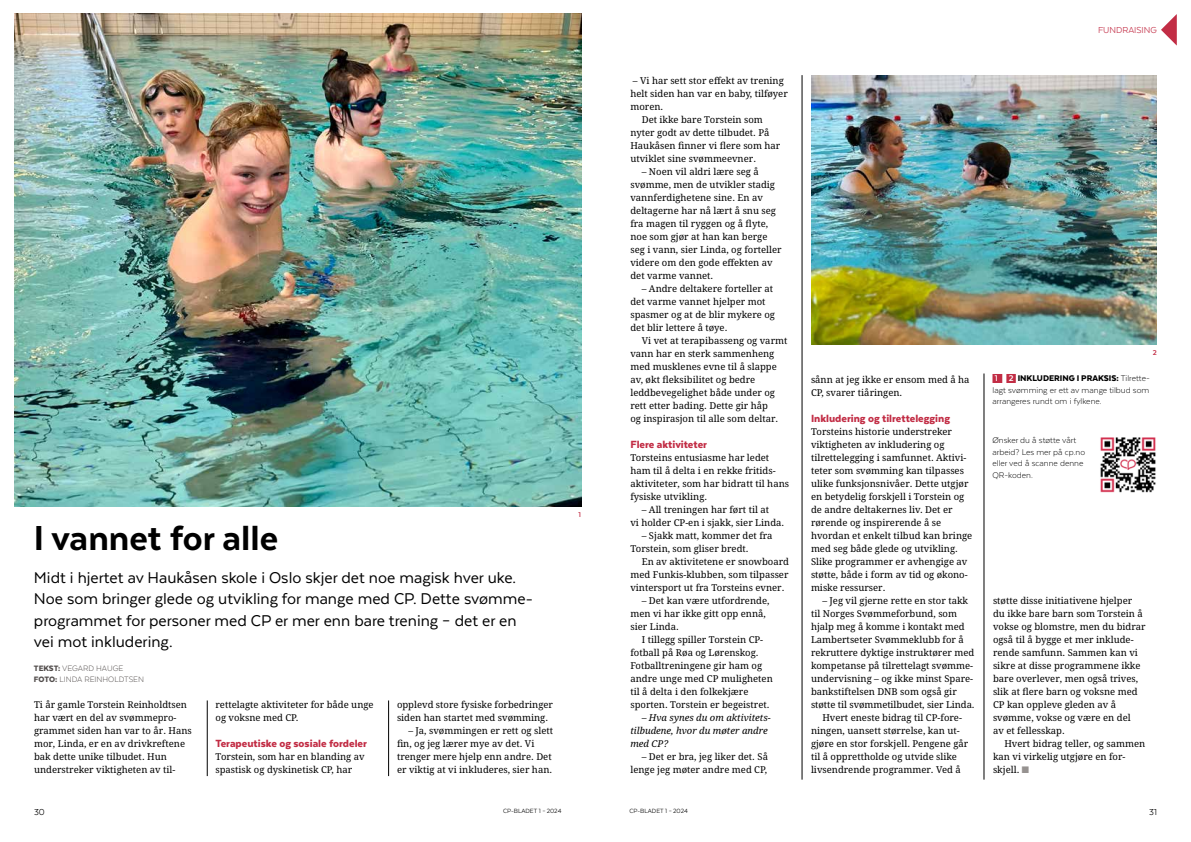
<style>
.page{position:relative;width:1191px;height:842px;background:#fff}
.page>*{position:absolute;margin:0;border:0;box-sizing:border-box;transform-origin:0 0}
.t1{font:800 40px "Texta";color:#000}
.t2{font:18px/21.6px "Texta";color:#000}
.t3{font:900 12px "Texta";color:#c22d45}
.t4{font:10px "Texta";color:#c22d45}
.t5{font:10px "Texta";color:#000}
.t6{font:9.5px/13px "Droid Serif Pro";color:#000}
.t7{font:300 9.5px/11.4px "Texta";color:#000}
.t8{font:italic 9.5px/13px "Droid Serif Pro";color:#000}
.t9{font:300 9px/10.8px "Texta";color:#504b4a}
.t10{font:700 8px "Texta";color:#c22d45}
.t11{font:7px "Texta";color:#000}
.s1{font-weight:900}
.s2{font-weight:700;color:#fff}
.s3{color:#969290}
</style>
<div class="page">
<svg style="left:1161px;top:15px;width:15px;height:30px"></svg>
<hr style="left:801px;top:75px;width:1px;height:705px;background:#000">
<hr style="left:207px;top:700px;width:1px;height:76px;background:#000">
<hr style="left:388px;top:700px;width:1px;height:76px;background:#000">
<img style="left:811px;top:75px;width:346px;height:269px">
<img style="left:14px;top:14px;width:567px;height:493px">
<img style="left:1100px;top:437px;width:56px;height:55px">
<div style="left:992px;top:374px;width:10px;height:9px;background:#c22d45"></div>
<div style="left:1006px;top:374px;width:9px;height:9px;background:#c22d45"></div>
<hr style="left:983px;top:373px;width:1px;height:407px;background:#000">
<h1 class="t1" style="left:34px;top:517px;width:246px">I vannet for alle</h1>
<h2 class="t2" style="left:34px;top:566px;width:498px">Midt i hjertet av Haukåsen skole i Oslo skjer det noe magisk hver uke.<br>Noe som bringer glede og utvikling for mange med CP. Dette svømme&shy;programmet for personer med CP er mer enn bare trening – det er en vei mot inkludering.</h2>
<p class="t9" style="left:34px;top:663px;width:112px"><span class="s1">TEKST:</span> VEGARD HAUGE<br><span class="s1">FOTO:</span> LINDA REINHOLDTSEN</p>
<p class="t6" style="left:34px;top:698px;width:159px">Ti år gamle Torstein Reinholdtsen har vært en del av svømmepro&shy;grammet siden han var to år. Hans mor, Linda, er en av drivkreftene bak dette unike tilbudet. Hun understreker viktigheten av til-</p>
<p class="t6" style="left:215px;top:697px;width:160px">rettelagte aktiviteter for både unge og voksne med CP.</p>
<p class="t3" style="left:215px;top:737px;width:153px">Terapeutiske og sosiale fordeler</p>
<p class="t6" style="left:215px;top:750px;width:151px">Torstein, som har en blanding av spastisk og dyskinetisk CP, har</p>
<p class="t6" style="left:397px;top:698px;width:158px">opplevd store fysiske forbedringer siden han startet med svømming.</p>
<p class="t6" style="left:397px;top:724px;width:158px;text-indent:11px">– Ja, svømmingen er rett og slett fin, og jeg lærer mye av det. Vi trenger mere hjelp enn andre. Det er viktig at vi inkluderes, sier han.</p>
<p class="t10" style="left:578px;top:510px;width:4px">1</p>
<p class="t6" style="left:633px;top:74px;width:152px">– Vi har sett stor effekt av trening</p>
<p class="t6" style="left:630px;top:87px;width:159px">helt siden han var en baby, tilføyer</p>
<p class="t6" style="left:630px;top:100px;width:34px">moren.</p>
<p class="t6" style="left:642px;top:113px;width:123px">Det ikke bare Torstein som</p>
<p class="t6" style="left:630px;top:126px;width:141px">nyter godt av dette tilbudet. På</p>
<p class="t6" style="left:630px;top:139px;width:151px">Haukåsen finner vi flere som har</p>
<p class="t6" style="left:630px;top:152px;width:127px">utviklet sine svømmeevner.</p>
<p class="t6" style="left:630px;top:165px;width:153px;text-indent:11px">– Noen vil aldri lære seg å svømme, men de utvikler stadig vannferdighetene sine. En av deltagerne har nå lært å snu seg fra magen til ryggen og å flyte, noe som gjør at han kan berge seg i vann, sier Linda, og forteller videre om den gode effekten av det varme vannet.</p>
<p class="t6" style="left:630px;top:282px;width:146px;text-indent:11px">– Andre deltakere forteller at det varme vannet hjelper mot spasmer og at de blir mykere og det blir lettere å tøye.</p>
<p class="t6" style="left:630px;top:334px;width:159px;text-indent:11px">Vi vet at terapibasseng og varmt vann har en sterk sammenheng med musklenes evne til å slappe av, økt fleksibilitet og bedre leddbevegelighet både under og rett etter bading. Dette gir håp<br>og inspirasjon til alle som deltar.</p>
<p class="t3" style="left:630px;top:438px;width:78px">Flere aktiviteter</p>
<p class="t6" style="left:630px;top:451px;width:160px">Torsteins entusiasme har ledet ham til å delta i en rekke fritids&shy;aktiviteter, som har bidratt til hans fysiske utvikling.</p>
<p class="t6" style="left:630px;top:503px;width:155px;text-align:center">– All treningen har ført til at<br>vi holder CP-en i sjakk, sier Linda.</p>
<p class="t6" style="left:630px;top:529px;width:144px;text-indent:11px">– Sjakk matt, kommer det fra<br>Torstein, som gliser bredt.</p>
<p class="t6" style="left:630px;top:555px;width:160px;text-align:justify;text-indent:11px">En av aktivitetene er snowboard med Funkis-klubben, som tilpasser vintersport ut fra Torsteins evner.</p>
<p class="t6" style="left:630px;top:594px;width:141px;text-indent:11px">– Det kan være utfordrende, men vi har ikke gitt opp ennå, sier Linda.</p>
<p class="t6" style="left:630px;top:633px;width:144px;text-indent:11px">I tillegg spiller Torstein CP&shy;fotball på Røa og Lørenskog.<br>Fotballtreningene gir ham og andre unge med CP muligheten til å delta i den folkekjære sporten. Torstein er begeistret.</p>
<p class="t8" style="left:630px;top:711px;width:141px;text-indent:11px">– Hva synes du om aktivitets&shy;tilbudene, hvor du møter andre med CP?</p>
<p class="t6" style="left:630px;top:750px;width:139px;text-align:right">– Det er bra, jeg liker det. Så lenge jeg møter andre med CP,</p>
<p class="t4" style="left:1098px;top:25px;width:60px">FUNDRAISING</p>
<p class="t6" style="left:811px;top:373px;width:160px">sånn at jeg ikke er ensom med å ha<br>CP, svarer tiåringen.</p>
<p class="t3" style="left:811px;top:412px;width:141px">Inkludering og tilrettelegging</p>
<p class="t6" style="left:811px;top:425px;width:163px">Torsteins historie understreker viktigheten av inkludering og tilrettelegging i samfunnet. Aktivi&shy;teter som svømming kan tilpasses ulike funksjonsnivåer. Dette utgjør en betydelig forskjell i Torstein og de andre deltakernes liv. Det er rørende og inspirerende å se hvordan et enkelt tilbud kan bringe med seg både glede og utvikling.<br>Slike programmer er avhengige av støtte, både i form av tid og økono&shy;miske ressurser.</p>
<p class="t6" style="left:822px;top:594px;width:147px">– Jeg vil gjerne rette en stor takk</p>
<p class="t6" style="left:811px;top:607px;width:148px">til Norges Svømmeforbund, som</p>
<p class="t6" style="left:811px;top:620px;width:155px">hjalp meg å komme i kontakt med</p>
<p class="t6" style="left:811px;top:633px;width:154px">Lambertseter Svømmeklubb for å</p>
<p class="t6" style="left:811px;top:646px;width:165px">rekruttere dyktige instruktører med</p>
<p class="t6" style="left:811px;top:659px;width:164px">kompetanse på tilrettelagt svømme-</p>
<p class="t6" style="left:811px;top:672px;width:164px">undervisning – og ikke minst Spare-</p>
<p class="t6" style="left:811px;top:685px;width:147px">bankstiftelsen DNB som også gir</p>
<p class="t6" style="left:811px;top:698px;width:165px">støtte til svømmetilbudet, sier Linda.</p>
<p class="t6" style="left:822px;top:711px;width:141px">Hvert eneste bidrag til CP-fore-</p>
<p class="t6" style="left:811px;top:724px;width:150px">ningen, uansett størrelse, kan ut-</p>
<p class="t6" style="left:811px;top:737px;width:159px">gjøre en stor forskjell. Pengene går</p>
<p class="t6" style="left:811px;top:750px;width:147px">til å opprettholde og utvide slike</p>
<p class="t6" style="left:811px;top:763px;width:151px">livsendrende programmer. Ved å</p>
<p class="t10" style="left:1152px;top:349px;width:6px">2</p>
<p class="t7" style="left:992px;top:373px;width:158px;text-align:justify"><span class="s2">1 2</span> <span class="s1">INKLUDERING I PRAKSIS:</span> Tilrette&shy;lagt svømming er ett av mange tilbud som arrangeres rundt om i fylkene.</p>
<p class="t7" style="left:992px;top:435px;width:94px">Ønsker du å støtte vårt arbeid? Les mer på cp.no eller ved å scanne denne<br>QR-koden.</p>
<p class="t6" style="left:993px;top:594px;width:154px">støtte disse initiativene hjelper du ikke bare barn som Torstein å vokse og blomstre, men du bidrar også til å bygge et mer inklude&shy;rende samfunn. Sammen kan vi sikre at disse programmene ikke bare overlever, men også trives, slik at flere barn og voksne med<br>CP kan oppleve gleden av å svømme, vokse og være en del<br>av et fellesskap.</p>
<p class="t6" style="left:993px;top:737px;width:154px;text-indent:11px">Hvert bidrag teller, og sammen kan vi virkelig utgjøre en for&shy;skjell. <span class="s3">■</span></p>
<p class="t11" style="left:503px;top:807px;width:60px">CP-BLADET 1 – 2024</p>
<p class="t11" style="left:629px;top:807px;width:60px">CP-BLADET 1 – 2024</p>
<p class="t5" style="left:34px;top:807px;width:12px">30</p>
<p class="t5" style="left:1149px;top:807px;width:9px">31</p>
</div>
